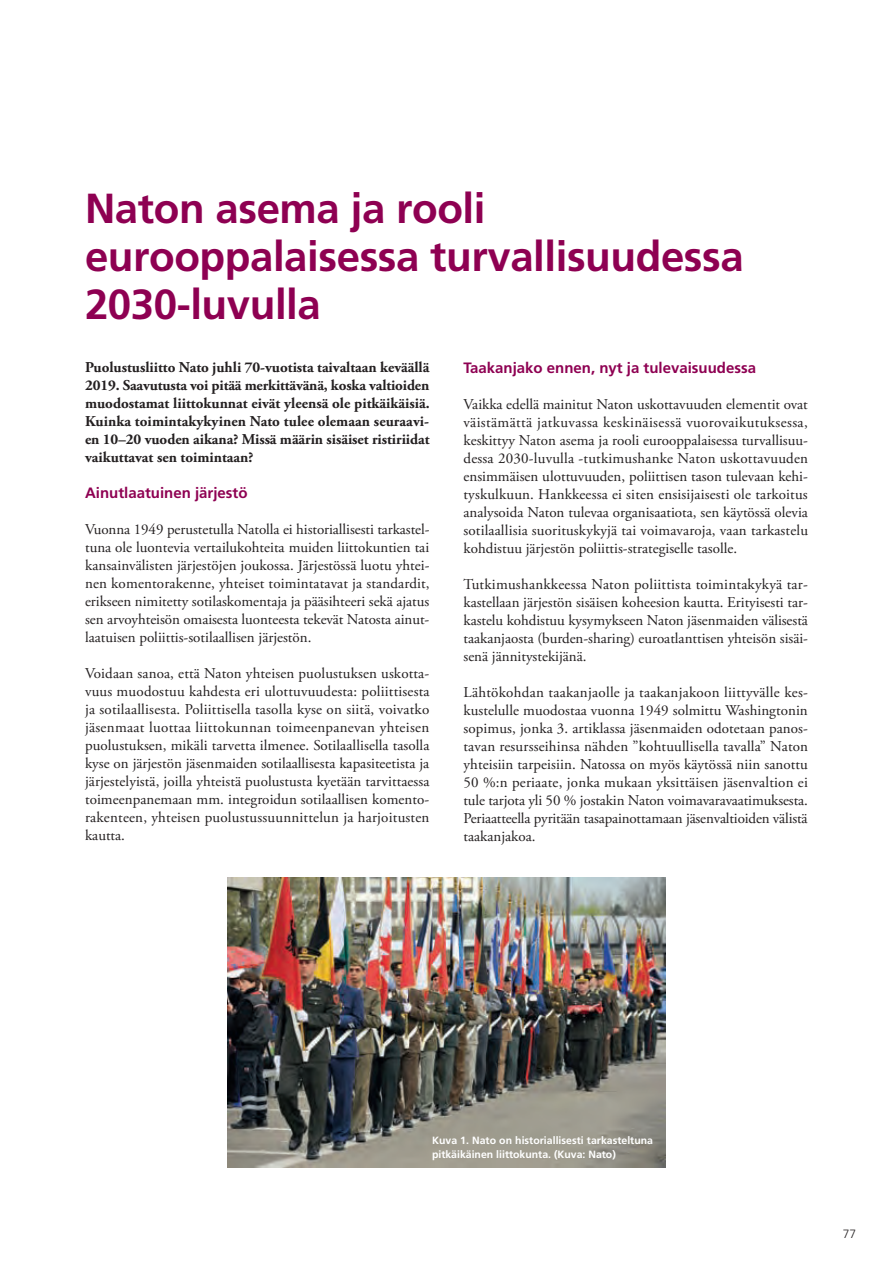
<style>
.page{position:relative;width:893px;height:1263px;background:#fff}
.page>*{position:absolute;margin:0;border:0;box-sizing:border-box;transform-origin:0 0}
.t1{font:700 42px/48px "Frutiger LT Pro";letter-spacing:-.01em;color:#8e0052}
.t2{font:15px/18px "Adobe Garamond Pro";color:#231f20;text-align:justify}
.t3{font:700 15px/18px "Adobe Garamond Pro";letter-spacing:-.005em;color:#231f20;text-align:justify}
.t4{font:700 15px "Frutiger LT Pro";color:#8e0052}
.t5{font:300 12px "Frutiger LT";color:#231f20}
.t6{font:700 10.5px/13.5px "Frutiger LT Pro";color:#fff}
</style>
<div class="page">
<img style="left:228px;top:878px;width:437px;height:289px">
<h1 class="t1" style="left:85px;top:184px;width:660px">Naton asema ja rooli eurooppalaisessa turvallisuudessa<br>2030-luvulla</h1>
<p class="t3" style="left:85px;top:359px;width:346px">Puolustusliitto Nato juhli 70-vuotista taivaltaan keväällä 2019. Saavutusta voi pitää merkittävänä, koska valtioiden muodostamat liittokunnat eivät yleensä ole pitkäikäisiä.<br>Kuinka toimintakykyinen Nato tulee olemaan seuraavi&shy;en 10–20 vuoden aikana? Missä määrin sisäiset ristiriidat vaikuttavat sen toimintaan?</p>
<p class="t4" style="left:85px;top:484px;width:164px">Ainutlaatuinen järjestö</p>
<p class="t2" style="left:85px;top:521px;width:346px">Vuonna 1949 perustetulla Natolla ei historiallisesti tarkastel&shy;tuna ole luontevia vertailukohteita muiden liittokuntien tai kansainvälisten järjestöjen joukossa. Järjestössä luotu yhtei&shy;nen komentorakenne, yhteiset toimintatavat ja standardit, erikseen nimitetty sotilaskomentaja ja pääsihteeri sekä ajatus sen arvoyhteisön omaisesta luonteesta tekevät Natosta ainut&shy;laatuisen poliittis-sotilaallisen järjestön.</p>
<p class="t2" style="left:85px;top:665px;width:346px">Voidaan sanoa, että Naton yhteisen puolustuksen uskotta&shy;vuus muodostuu kahdesta eri ulottuvuudesta: poliittisesta ja sotilaallisesta. Poliittisella tasolla kyse on siitä, voivatko jäsenmaat luottaa liittokunnan toimeenpanevan yhteisen puolustuksen, mikäli tarvetta ilmenee. Sotilaallisella tasolla kyse on järjestön jäsenmaiden sotilaallisesta kapasiteetista ja järjestelyistä, joilla yhteistä puolustusta kyetään tarvittaessa toimeenpanemaan mm. integroidun sotilaallisen komento&shy;rakenteen, yhteisen puolustussuunnittelun ja harjoitusten kautta.</p>
<p class="t4" style="left:463px;top:359px;width:294px">Taakanjako ennen, nyt ja tulevaisuudessa</p>
<p class="t2" style="left:463px;top:395px;width:346px">Vaikka edellä mainitut Naton uskottavuuden elementit ovat väistämättä jatkuvassa keskinäisessä vuorovaikutuksessa, keskittyy Naton asema ja rooli eurooppalaisessa turvallisuu&shy;dessa 2030-luvulla -tutkimushanke Naton uskottavuuden ensimmäisen ulottuvuuden, poliittisen tason tulevaan kehi&shy;tyskulkuun. Hankkeessa ei siten ensisijaisesti ole tarkoitus analysoida Naton tulevaa organisaatiota, sen käytössä olevia sotilaallisia suorituskykyjä tai voimavaroja, vaan tarkastelu kohdistuu järjestön poliittis-strategiselle tasolle.</p>
<p class="t2" style="left:463px;top:575px;width:346px">Tutkimushankkeessa Naton poliittista toimintakykyä tar&shy;kastellaan järjestön sisäisen koheesion kautta. Erityisesti tar&shy;kastelu kohdistuu kysymykseen Naton jäsenmaiden välisestä taakanjaosta (burden-sharing) euroatlanttisen yhteisön sisäi&shy;senä jännitystekijänä.</p>
<p class="t2" style="left:463px;top:683px;width:346px">Lähtökohdan taakanjaolle ja taakanjakoon liittyvälle kes&shy;kustelulle muodostaa vuonna 1949 solmittu Washingtonin sopimus, jonka 3. artiklassa jäsenmaiden odotetaan panos&shy;tavan resursseihinsa nähden ”kohtuullisella tavalla” Naton yhteisiin tarpeisiin. Natossa on myös käytössä niin sanottu 50 %:n periaate, jonka mukaan yksittäisen jäsenvaltion ei tule tarjota yli 50 % jostakin Naton voimavaravaatimuksesta.<br>Periaatteella pyritään tasapainottamaan jäsenvaltioiden välistä taakanjakoa.</p>
<p class="t6" style="left:432px;top:1134px;width:223px">Kuva 1. Nato on historiallisesti tarkasteltuna pitkäikäinen liittokunta. (Kuva: Nato)</p>
<p class="t5" style="left:843px;top:1227px;width:15px">77</p>
</div>
